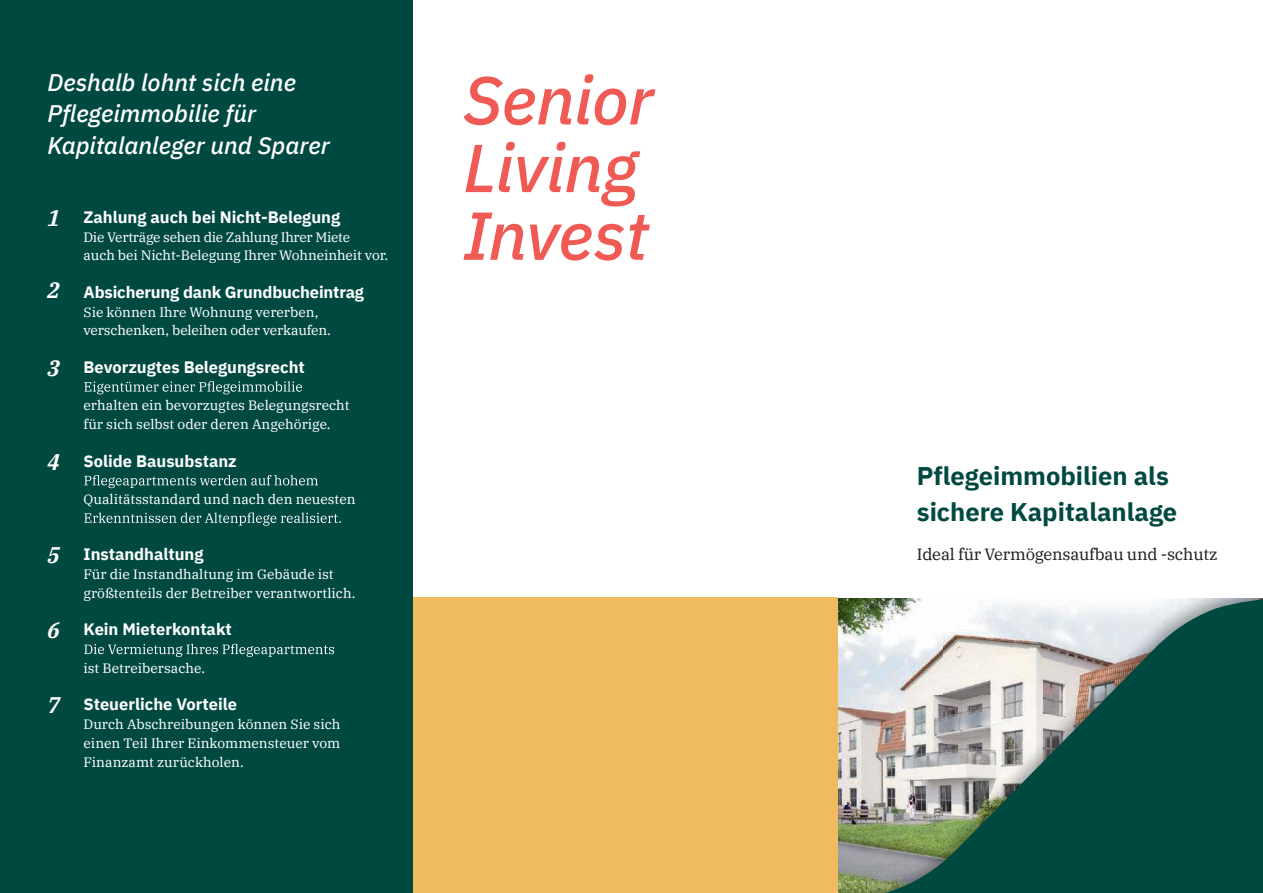
<style>
.page{position:relative;width:1263px;height:893px;background:#fff}
.page>*{position:absolute;margin:0;border:0;box-sizing:border-box;transform-origin:0 0}
.t1{font:italic 500 67.65px/67.7px "IBM Plex Sans";letter-spacing:-.01em;color:#f05a54}
.t2{font:700 25.5px/35.8px "IBM Plex Sans";color:#004941}
.t3{font:italic 500 24px/31.5px "IBM Plex Sans";color:#fff}
.t4{font:700 16.5px "IBM Plex Sans";color:#fff}
.t5{font:16.2px "IBM Plex Serif";letter-spacing:-.015em;color:#221f1f}
.t6{font:13.5px/18.8px "IBM Plex Serif";color:#fff}
.s1{font-family:"IBM Plex Serif";font-weight:600;font-style:italic;font-size:22.5px}
</style>
<div class="page">
<svg style="left:838px;top:598px;width:425px;height:295px;background:#658880"></svg>
<div style="left:412px;top:598px;width:426px;height:295px;background:#f0ba60"></div>
<div style="left:0;top:0;width:412px;height:893px;background:#004941"></div>
<svg style="left:84px;top:381px;width:218px;height:13px"></svg>
<svg style="left:84px;top:475px;width:234px;height:13px"></svg>
<svg style="left:84px;top:512px;width:257px;height:14px"></svg>
<svg style="left:84px;top:644px;width:250px;height:13px"></svg>
<h3 class="t3" style="left:47px;top:68px;width:284px">Deshalb lohnt sich eine<br>P el f g ie m m o rüfei l ib<br>K a alat ip eln g ure n Sd p rera</h3>
<p class="t4" style="left:47px;top:210px;width:294px"><span class="s1">1</span> Zahlung auch bei Nicht-Belegung</p>
<p class="t6" style="left:84px;top:228px;width:306px">D hesegär t reVe i ne Zeid ha ul n hIg rer M etei<br>auch bei Nicht-Belegung Ihrer Wohneinheit vor.</p>
<p class="t4" style="left:47px;top:285px;width:318px"><span class="s1">2</span> Absicherung dank Grundbucheintrag</p>
<p class="t6" style="left:84px;top:303px;width:249px">Sie können Ihre Wohnung vererben,<br>hcs rev ne nek b, h i e l e ne do uakrevre ne f .</p>
<p class="t4" style="left:47px;top:360px;width:259px"><span class="s1">3</span> Bevorzugtes Belegungsrecht</p>
<p class="t6" style="left:84px;top:397px;width:268px">erhalten ein bevorzugtes Belegungsrecht für sich selbst oder deren Angehörige.</p>
<p class="t4" style="left:47px;top:454px;width:191px"><span class="s1">4</span> Solide Bausubstanz</p>
<p class="t6" style="left:84px;top:491px;width:274px">Qualitätsstandard und nach den neuesten</p>
<p class="t4" style="left:47px;top:547px;width:158px"><span class="s1">5</span> Instandhaltung</p>
<p class="t6" style="left:84px;top:566px;width:273px">Für die Instandhaltung im Gebäude ist größtenteils der Betreiber verantwortlich.</p>
<p class="t4" style="left:47px;top:622px;width:186px"><span class="s1">6</span> Kein Mieterkontakt</p>
<p class="t6" style="left:84px;top:660px;width:123px">ist Betreibersache.</p>
<p class="t4" style="left:47px;top:697px;width:191px"><span class="s1">7</span> Steuerliche Vorteile</p>
<p class="t6" style="left:84px;top:716px;width:258px;text-align:justify">Durch Abschreibungen können Sie sich einen Teil Ihrer Einkommensteuer vom Finanzamt zurückholen.</p>
<h1 class="t1" style="left:463px;top:71px;width:192px">Senior<br>Living<br>Invest</h1>
<h2 class="t2" style="left:917px;top:460px;width:262px">Pflegeimmobilien als sichere Kapitalanlage</h2>
<p class="t5" style="left:917px;top:548px;width:302px">Ideal für Vermögensaufbau und -schutz</p>
</div>
